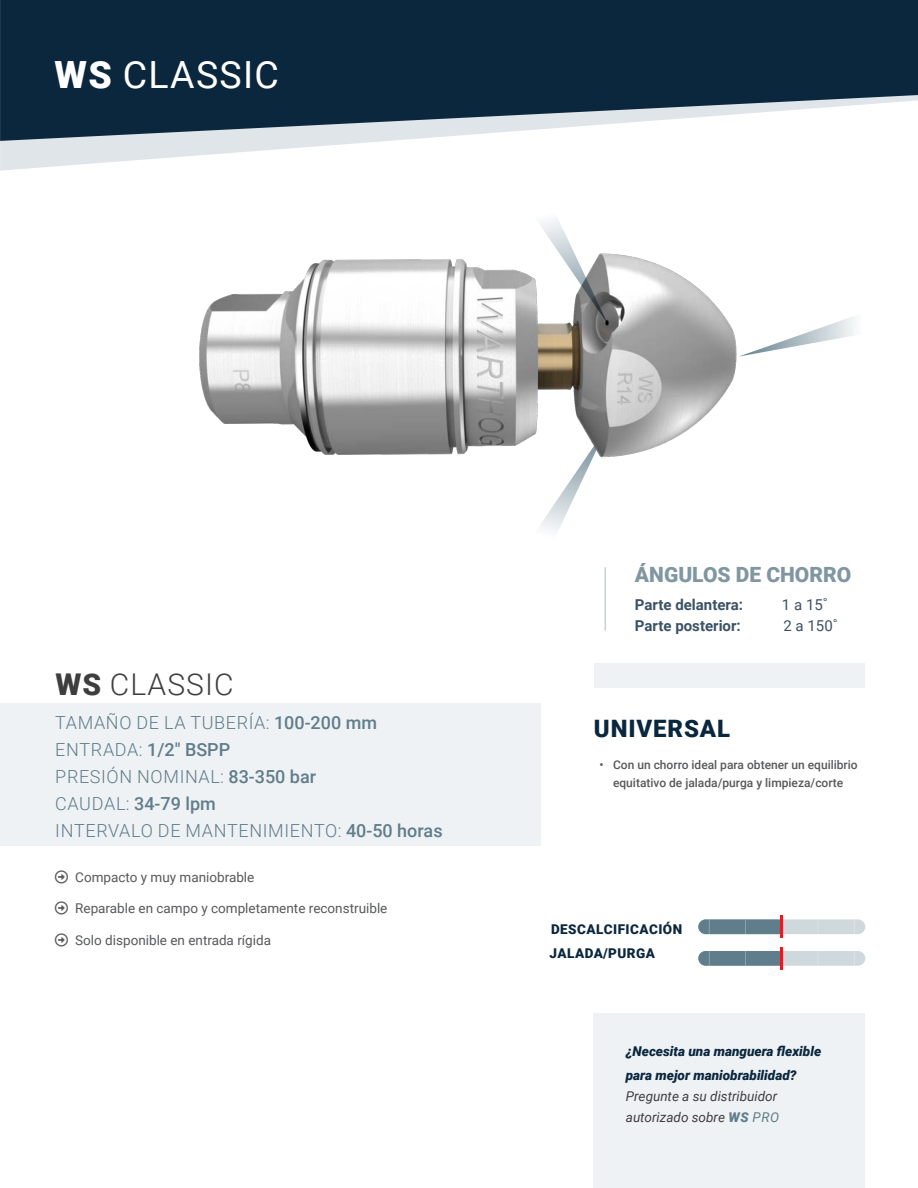
<style>
.page{position:relative;width:918px;height:1188px;background:#fff}
.page>*{position:absolute;margin:0;border:0;box-sizing:border-box;transform-origin:0 0}
.t1{font:37.5px "Roboto";letter-spacing:.035em;color:#fff}
.t2{font:300 30px "Roboto";letter-spacing:.035em;color:#3e3e3f}
.t3{font:900 24px "Roboto";letter-spacing:.035em;color:#0a273e}
.Features_-_Bullets{font:900 21px "Roboto";color:#8097a2}
.Specs_Bold{font:300 18px/27px "Roboto";letter-spacing:.035em;color:#607d8b}
.Features_-_Bullets-2{font:700 15px "Roboto";color:#3b5265}
.Features_-_Bullets-3{font:15px "Roboto";color:#3b5265}
.t4{font:13.5px "Roboto";color:#57585a}
.Features_-_Bullets-4{font:italic 900 13.5px/24px "Roboto";color:#0a273e}
.Features_-_Bullets-5{font:italic 13.5px/21px "Roboto";color:#3e3e3f}
.t5{font:900 13.5px "Roboto";letter-spacing:.035em;color:#0a273e}
.t6{font:500 12px/18px "Roboto";color:#57585a;text-align:center}
.s1{font-weight:900}
.s2{font-weight:500}
.s3{font-weight:900;color:#607d8b}
.s4{color:#607d8b}
</style>
<div class="page">
<svg style="left:0;top:141px;width:383px;height:30px"></svg>
<svg style="left:0;top:0;width:918px;height:141px;fill:#0a273e"></svg>
<img style="left:199px;top:253px;width:538px;height:279px">
<hr style="left:605px;top:567px;width:1px;height:64px;background:#afbec5">
<svg style="left:739px;top:316px;width:116px;height:41px"></svg>
<svg style="left:534px;top:218px;width:74px;height:107px"></svg>
<div style="left:0;top:703px;width:541px;height:143px;background:#eff2f4"></div>
<div style="left:594px;top:1013px;width:271px;height:175px;background:#eff2f4"></div>
<div style="left:595px;top:663px;width:270px;height:25px;background:#eff2f4"></div>
<div style="left:698px;top:919px;width:167px;height:15px;background:#cfd8dc;border-radius:7px"></div>
<div style="left:698px;top:951px;width:167px;height:15px;background:#cfd8dc;border-radius:7px"></div>
<svg style="left:854px;top:920px;width:1px;height:14px"></svg>
<svg style="left:698px;top:919px;width:82px;height:15px"></svg>
<svg style="left:854px;top:951px;width:1px;height:15px"></svg>
<svg style="left:698px;top:951px;width:82px;height:15px"></svg>
<hr style="left:780px;top:915px;width:3px;height:23px;background:#df1e26">
<hr style="left:780px;top:948px;width:3px;height:22px;background:#df1e26">
<p class="t1" style="left:55px;top:48px;width:226px"><span class="s1">WS</span> CLASSIC</p>
<p class="t2" style="left:55px;top:663px;width:180px"><span class="s1">WS</span> CLASSIC</p>
<p class="Specs_Bold" style="left:55px;top:708px;width:389px">TAMAÑO DE LA TUBERÍA: <span class="s2">100-200 mm<br></span>ENTRADA: <span class="s2">1/2" BSPP<br></span>PRESIÓN NOMINAL: <span class="s2">83-350 bar<br></span>CAUDAL: <span class="s2">34-79 lpm<br></span>INTERVALO DE MANTENIMIENTO: <span class="s2">40-50 horas</span></p>
<p class="t4" style="left:75px;top:867px;width:181px">Compacto y muy maniobrable</p>
<p class="t4" style="left:75px;top:899px;width:314px">Reparable en campo y completamente reconstruible</p>
<p class="t4" style="left:75px;top:930px;width:197px">Solo disponible en entrada rígida</p>
<p class="Features_-_Bullets" style="left:635px;top:560px;width:218px">ÁNGULOS DE CHORRO</p>
<p class="Features_-_Bullets-2" style="left:635px;top:594px;width:110px">Parte delantera:</p>
<p class="Features_-_Bullets-3" style="left:782px;top:594px;width:47px">1 a 15˚</p>
<p class="Features_-_Bullets-2" style="left:635px;top:615px;width:107px">Parte posterior:</p>
<p class="Features_-_Bullets-3" style="left:783px;top:615px;width:56px">2 a 150˚</p>
<p class="t3" style="left:594px;top:712px;width:138px">UNIVERSAL</p>
<p class="t6" style="left:600px;top:755px;width:260px">• Con un chorro ideal para obtener un equilibrio equitativo de jalada/purga y limpieza/corte</p>
<p class="t5" style="left:551px;top:920px;width:133px">DESCALCIFICACIÓN</p>
<p class="t5" style="left:549px;top:944px;width:107px">JALADA/PURGA</p>
<p class="Features_-_Bullets-4" style="left:626px;top:1039px;width:197px">¿Necesita una manguera flexible para mejor maniobrabilidad?</p>
<p class="Features_-_Bullets-5" style="left:626px;top:1085px;width:155px">Pregunte a su distribuidor autorizado sobre <span class="s3">WS</span> <span class="s4">PRO</span></p>
</div>
